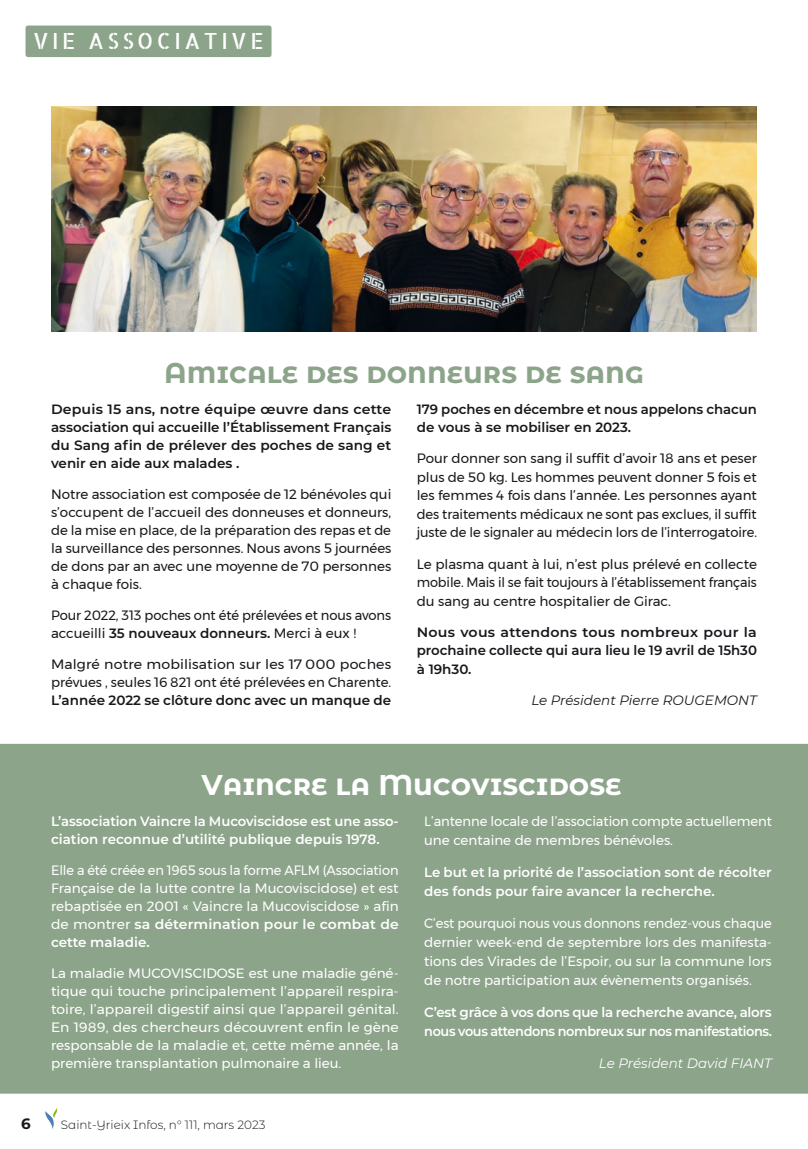
<style>
.page{position:relative;width:808px;height:1149px;background:#fff}
.page>*{position:absolute;margin:0;border:0;box-sizing:border-box;transform-origin:0 0}
.t1{font:700 28.5px "Montserrat Alternates";color:#8ca48a}
.t2{font:700 28.5px "Montserrat Alternates";color:#fff}
.t3{font:22.2px "Allerta Stencil";letter-spacing:.16em;color:#fff}
.t4{font:700 15px "Montserrat Alternates";color:#1a171c}
.t5{font:13.5px/18px "Montserrat";color:#1a171c;text-align:justify}
.t6{font:13.5px/18px "Montserrat";color:#fff;text-align:justify;scale:.96 1}
.t7{font:13.5px/18px "Montserrat";color:#fff;text-align:justify}
.t8{font:600 13.5px/18px "Montserrat";color:#1a171c;text-align:justify;scale:1.05 1}
.t9{font:600 13.5px/18px "Montserrat";letter-spacing:-.005em;color:#fff}
.t10{font:600 13.5px/18.5px "Montserrat";color:#1a171c}
.t11{font:600 13.5px/19.2px "Montserrat";letter-spacing:-.03em;color:#fff}
.t12{font:13.5px/18px "Montserrat";color:#1a171c;scale:1.05 1}
.t13{font:italic 13.5px "Montserrat";color:#1a171c}
.t14{font:italic 13.5px "Montserrat";color:#fff}
.t15{font:300 12px "Montserrat Alternates";color:#1a171c}
.s1{font-weight:600}
</style>
<div class="page">
<div style="left:0;top:743px;width:808px;height:350px;background:#8ca48a"></div>
<div style="left:26px;top:26px;width:246px;height:31px;background:#8ca48a;border-radius:3px"></div>
<img style="left:51px;top:106px;width:706px;height:226px">
<svg style="left:45px;top:1108px;width:13px;height:21px"></svg>
<h2 class="t3" style="left:33px;top:26px;width:232px">VIE ASSOCIATIVE</h2>
<h1 class="t1" style="left:164px;top:352px;width:481px">Amicale des donneurs de sang</h1>
<p class="t8" style="left:51px;top:399px;width:326px">Depuis 15 ans, notre équipe œuvre dans cette association qui accueille l’Établissement Français du Sang afin de prélever des poches de sang et venir en aide aux malades .</p>
<p class="t5" style="left:51px;top:484px;width:342px">Notre association est composée de 12 bénévoles qui s’occupent de l’accueil des donneuses et donneurs, de la mise en place, de la préparation des repas et de la surveillance des personnes. Nous avons 5 journées de dons par an avec une moyenne de 70 personnes à chaque fois.</p>
<p class="t5" style="left:51px;top:605px;width:342px">Pour 2022, 313 poches ont été prélevées et nous avons accueilli <span class="s1">35 nouveaux donneurs.</span> Merci à eux !</p>
<p class="t12" style="left:51px;top:654px;width:325px">Malgré notre mobilisation sur les 17 000 poches prévues , seules 16 821 ont été prélevées en Charente.</p>
<p class="t10" style="left:51px;top:690px;width:342px">L’année 2022 se clôture donc avec un manque de</p>
<p class="t10" style="left:417px;top:399px;width:342px">179 poches en décembre et nous appelons chacun de vous à se mobiliser en 2023.</p>
<p class="t5" style="left:417px;top:449px;width:342px;line-height:18.5px">Pour donner son sang il suffit d’avoir 18 ans et peser plus de 50 kg. Les hommes peuvent donner 5 fois et les femmes 4 fois dans l’année. Les personnes ayant des traitements médicaux ne sont pas exclues, il suffit juste de le signaler au médecin lors de l’interrogatoire.</p>
<p class="t5" style="left:417px;top:554px;width:342px;line-height:18.5px">Le plasma quant à lui, n’est plus prélevé en collecte mobile. Mais il se fait toujours à l’établissement français du sang au centre hospitalier de Girac.</p>
<p class="t8" style="left:417px;top:622px;width:326px;line-height:18.5px">Nous vous attendons tous nombreux pour la prochaine collecte qui aura lieu le 19 avril de 15h30 à 19h30.</p>
<p class="t13" style="left:531px;top:690px;width:227px">Le Président Pierre ROUGEMONT</p>
<h1 class="t2" style="left:201px;top:763px;width:421px">Vaincre la Mucoviscidose</h1>
<p class="t9" style="left:51px;top:811px;width:349px">L’association Vaincre la Mucoviscidose est une asso&shy;ciation reconnue d’utilité publique depuis 1978.</p>
<p class="t6" style="left:51px;top:860px;width:364px">Elle a été créée en 1965 sous la forme AFLM (Association Française de la lutte contre la Mucoviscidose) et est rebaptisée en 2001 « Vaincre la Mucoviscidose » afin de montrer <span class="s1">sa détermination pour le combat de cette maladie.</span></p>
<p class="t7" style="left:51px;top:963px;width:349px">La maladie MUCOVISCIDOSE est une maladie géné&shy;tique qui touche principalement l’appareil respira&shy;toire, l’appareil digestif ainsi que l’appareil génital.<br>En 1989, des chercheurs découvrent enfin le gène responsable de la maladie et, cette même année, la première transplantation pulmonaire a lieu.</p>
<p class="t7" style="left:424px;top:810px;width:349px;line-height:19.2px">L’antenne locale de l’association compte actuellement une centaine de membres bénévoles.</p>
<p class="t9" style="left:424px;top:861px;width:349px;line-height:19.2px">Le but et la priorité de l’association sont de récolter des fonds pour faire avancer la recherche.</p>
<p class="t6" style="left:424px;top:912px;width:364px;line-height:19.2px">C’est pourquoi nous vous donnons rendez-vous chaque dernier week-end de septembre lors des manifesta&shy;tions des Virades de l’Espoir, ou sur la commune lors de notre participation aux évènements organisés.</p>
<p class="t11" style="left:424px;top:1001px;width:349px">C’est grâce à vos dons que la recherche avance, alors nous vous attendons nombreux sur nos manifestations.</p>
<p class="t14" style="left:599px;top:1053px;width:174px">Le Président David FIANT</p>
<p class="t4" style="left:21px;top:1112px;width:11px">6</p>
<p class="t15" style="left:61px;top:1116px;width:206px">Saint-Yrieix Infos, n° 111, mars 2023</p>
</div>
